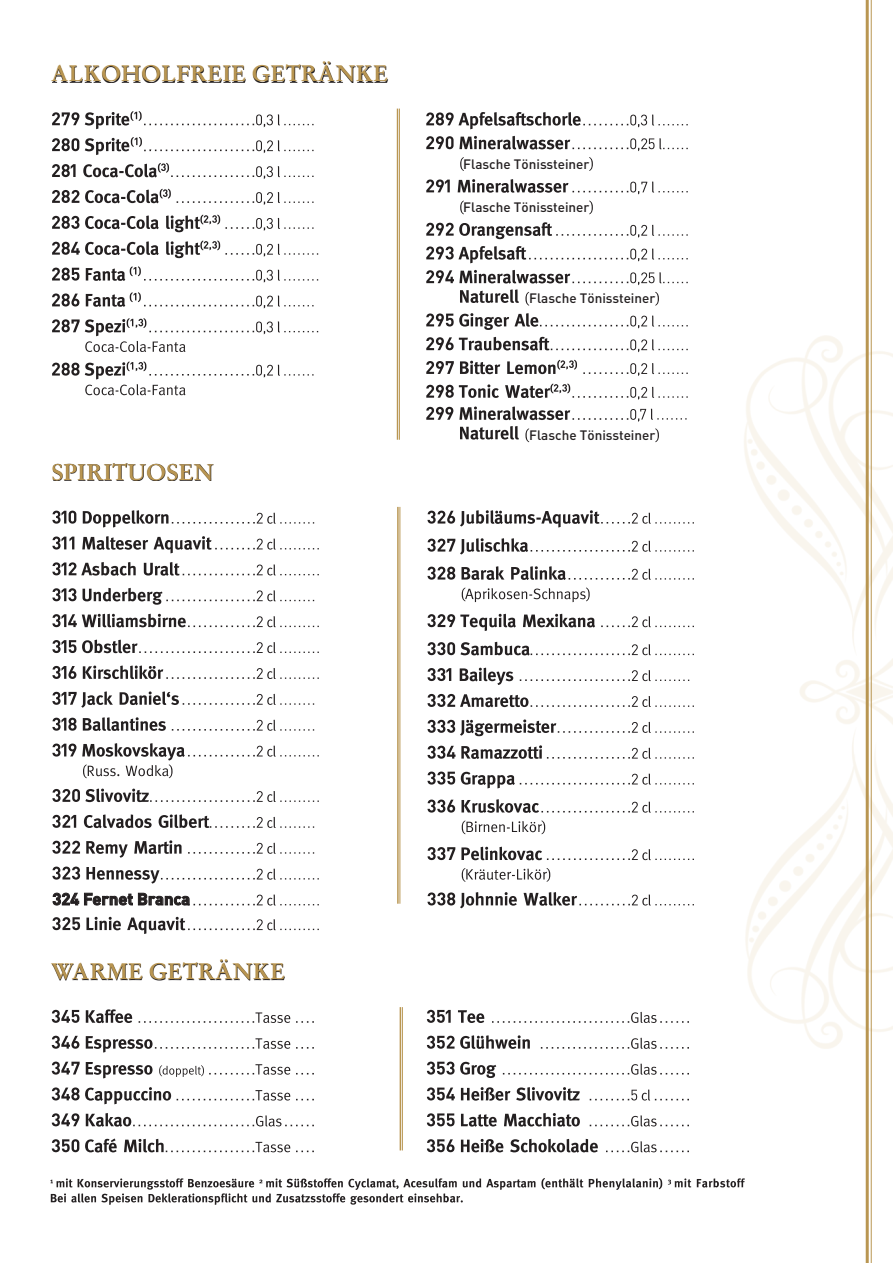
<style>
.page{position:relative;width:893px;height:1263px;background:#fff}
.page>*{position:absolute;margin:0;border:0;box-sizing:border-box;transform-origin:0 0}
.t1{font:700 22.5px "Stempel Garamond";color:#b99652}
.t2{font:700 16.5px "DIN Pro";color:#231f20}
.t3{font:500 13.5px "DIN";color:#231f20}
</style>
<div class="page">
<img style="left:744px;top:326px;width:149px;height:728px">
<hr style="left:871px;top:0;width:1px;height:1263px;background:#b99652">
<hr style="left:866px;top:0;width:3px;height:1263px;background:#b99652">
<svg style="left:52px;top:62px;width:336px;height:21px"></svg>
<hr style="left:399px;top:109px;width:1px;height:331px;background:#b99652">
<hr style="left:397px;top:109px;width:1px;height:331px;background:#b99652">
<svg style="left:52px;top:361px;width:262px;height:34px"></svg>
<svg style="left:52px;top:318px;width:266px;height:34px"></svg>
<svg style="left:52px;top:292px;width:262px;height:17px"></svg>
<svg style="left:52px;top:266px;width:266px;height:17px"></svg>
<svg style="left:52px;top:240px;width:266px;height:18px"></svg>
<svg style="left:52px;top:215px;width:262px;height:17px"></svg>
<svg style="left:52px;top:189px;width:262px;height:16px"></svg>
<svg style="left:52px;top:163px;width:262px;height:16px"></svg>
<svg style="left:52px;top:111px;width:262px;height:18px"></svg>
<svg style="left:426px;top:383px;width:262px;height:17px"></svg>
<svg style="left:426px;top:360px;width:262px;height:16px"></svg>
<svg style="left:426px;top:337px;width:262px;height:15px"></svg>
<svg style="left:426px;top:313px;width:262px;height:17px"></svg>
<svg style="left:426px;top:246px;width:262px;height:17px"></svg>
<svg style="left:426px;top:222px;width:262px;height:17px"></svg>
<svg style="left:460px;top:157px;width:133px;height:14px"></svg>
<svg style="left:426px;top:136px;width:262px;height:15px"></svg>
<svg style="left:426px;top:112px;width:262px;height:17px"></svg>
<svg style="left:53px;top:464px;width:161px;height:17px"></svg>
<hr style="left:400px;top:507px;width:1px;height:397px;background:#b99652">
<hr style="left:397px;top:507px;width:2px;height:397px;background:#b99652">
<svg style="left:427px;top:892px;width:267px;height:16px"></svg>
<svg style="left:462px;top:868px;width:88px;height:14px"></svg>
<svg style="left:427px;top:847px;width:267px;height:13px"></svg>
<svg style="left:462px;top:820px;width:83px;height:14px"></svg>
<svg style="left:427px;top:799px;width:267px;height:14px"></svg>
<svg style="left:427px;top:771px;width:267px;height:17px"></svg>
<svg style="left:427px;top:745px;width:267px;height:14px"></svg>
<svg style="left:427px;top:719px;width:267px;height:17px"></svg>
<svg style="left:427px;top:694px;width:267px;height:13px"></svg>
<svg style="left:427px;top:668px;width:262px;height:17px"></svg>
<svg style="left:427px;top:642px;width:267px;height:13px"></svg>
<svg style="left:427px;top:614px;width:267px;height:17px"></svg>
<svg style="left:462px;top:587px;width:128px;height:15px"></svg>
<svg style="left:427px;top:566px;width:267px;height:14px"></svg>
<svg style="left:427px;top:538px;width:267px;height:16px"></svg>
<svg style="left:427px;top:510px;width:267px;height:17px"></svg>
<svg style="left:52px;top:960px;width:233px;height:20px"></svg>
<hr style="left:402px;top:1007px;width:1px;height:143px;background:#b99652">
<hr style="left:400px;top:1007px;width:1px;height:143px;background:#b99652">
<svg style="left:52px;top:1138px;width:262px;height:14px"></svg>
<svg style="left:52px;top:1113px;width:262px;height:14px"></svg>
<svg style="left:52px;top:1087px;width:262px;height:17px"></svg>
<svg style="left:52px;top:1061px;width:262px;height:17px"></svg>
<svg style="left:52px;top:1036px;width:262px;height:16px"></svg>
<svg style="left:52px;top:1009px;width:262px;height:14px"></svg>
<svg style="left:427px;top:1139px;width:262px;height:13px"></svg>
<svg style="left:427px;top:1113px;width:262px;height:14px"></svg>
<svg style="left:427px;top:1087px;width:262px;height:14px"></svg>
<svg style="left:427px;top:1061px;width:262px;height:17px"></svg>
<svg style="left:427px;top:1035px;width:262px;height:14px"></svg>
<svg style="left:427px;top:1010px;width:262px;height:13px"></svg>
<svg style="left:50px;top:1178px;width:695px;height:27px"></svg>
<svg style="left:52px;top:866px;width:267px;height:17px"></svg>
<svg style="left:52px;top:840px;width:262px;height:18px"></svg>
<svg style="left:52px;top:814px;width:262px;height:14px"></svg>
<svg style="left:52px;top:788px;width:267px;height:14px"></svg>
<svg style="left:52px;top:743px;width:267px;height:35px"></svg>
<svg style="left:52px;top:717px;width:262px;height:14px"></svg>
<svg style="left:52px;top:691px;width:262px;height:17px"></svg>
<svg style="left:52px;top:665px;width:267px;height:14px"></svg>
<svg style="left:52px;top:640px;width:267px;height:13px"></svg>
<svg style="left:52px;top:614px;width:267px;height:13px"></svg>
<svg style="left:52px;top:588px;width:262px;height:17px"></svg>
<svg style="left:52px;top:562px;width:267px;height:14px"></svg>
<svg style="left:52px;top:536px;width:267px;height:17px"></svg>
<svg style="left:52px;top:510px;width:262px;height:17px"></svg>
<svg style="left:426px;top:179px;width:262px;height:35px"></svg>
<svg style="left:426px;top:270px;width:262px;height:36px"></svg>
<svg style="left:426px;top:406px;width:261px;height:36px"></svg>
<svg style="left:52px;top:137px;width:262px;height:18px"></svg>
<svg style="left:52px;top:917px;width:267px;height:17px"></svg>
<svg style="left:53px;top:893px;width:266px;height:12px"></svg>
<h1 class="t1" style="left:51px;top:60px;width:338px">ALKOHOLFREIE GETRÄNKE</h1>
<h1 class="t1" style="left:51px;top:458px;width:164px">SPIRITUOSEN</h1>
<p class="t3" style="left:463px;top:155px;width:128px">Flasche Tönissteiner</p>
<p class="t3" style="left:463px;top:198px;width:128px">Flasche Tönissteiner</p>
<p class="t3" style="left:529px;top:289px;width:128px">Flasche Tönissteiner</p>
<p class="t3" style="left:529px;top:426px;width:128px">Flasche Tönissteiner</p>
<p class="t2" style="left:52px;top:885px;width:139px">324 Fernet Branca</p>
<h1 class="t1" style="left:51px;top:957px;width:235px">WARME GETRÄNKE</h1>
</div>
